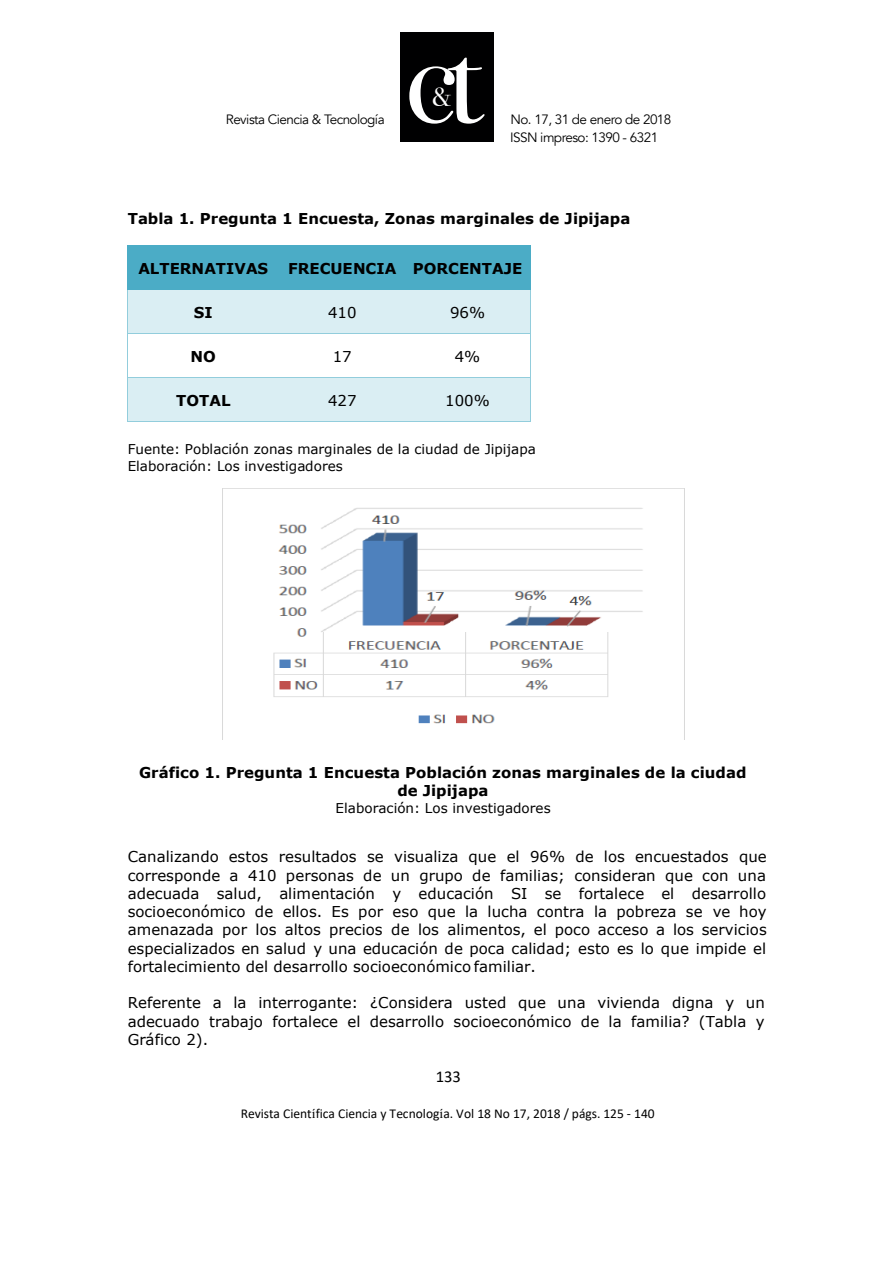
<style>
.page{position:relative;width:894px;height:1264px;background:#fff}
.page>*{position:absolute;margin:0;border:0;box-sizing:border-box;transform-origin:0 0}
.t1{font:26.4px "Bodoni Svty Two OSITCTT";color:#fff}
.t2{font:16.5px "Calibri";color:#000}
.t3{font:15px/18.1px "Verdana";color:#000;text-align:justify}
.t4{font:700 15px/18.1px "Verdana";color:#000;text-align:center}
.t5{font:13.5px/16.4px "Verdana";color:#000}
.t6{font:13.5px/18px "Avenir";letter-spacing:-.04em;color:#000001}
.t7{font:13.5px "Calibri";color:#000}
.s1{font-family:"Times New Roman"}
</style>
<div class="page">
<div style="left:127px;top:246px;width:153px;height:43px;background:#4bacc6"></div>
<div style="left:280px;top:246px;width:124px;height:43px;background:#4bacc6"></div>
<div style="left:404px;top:246px;width:126px;height:43px;background:#4bacc6"></div>
<hr style="left:127px;top:245px;width:153px;height:1px;background:#4bacc6">
<hr style="left:280px;top:245px;width:125px;height:1px;background:#4bacc6">
<hr style="left:405px;top:245px;width:125px;height:1px;background:#4bacc6">
<hr style="left:530px;top:246px;width:1px;height:43px;background:#4bacc6">
<div style="left:127px;top:290px;width:153px;height:43px;background:#daeef3"></div>
<div style="left:280px;top:290px;width:124px;height:43px;background:#daeef3"></div>
<div style="left:404px;top:290px;width:126px;height:43px;background:#daeef3"></div>
<hr style="left:127px;top:289px;width:153px;height:1px;background:#4bacc6">
<hr style="left:280px;top:289px;width:125px;height:1px;background:#4bacc6">
<hr style="left:405px;top:289px;width:125px;height:1px;background:#4bacc6">
<hr style="left:127px;top:290px;width:1px;height:43px;background:#92cddc">
<hr style="left:530px;top:290px;width:1px;height:43px;background:#92cddc">
<hr style="left:127px;top:333px;width:153px;height:1px;background:#92cddc">
<hr style="left:280px;top:333px;width:125px;height:1px;background:#92cddc">
<hr style="left:405px;top:333px;width:125px;height:1px;background:#92cddc">
<hr style="left:127px;top:334px;width:1px;height:43px;background:#92cddc">
<hr style="left:530px;top:334px;width:1px;height:43px;background:#92cddc">
<div style="left:127px;top:378px;width:153px;height:43px;background:#daeef3"></div>
<div style="left:280px;top:378px;width:124px;height:43px;background:#daeef3"></div>
<div style="left:404px;top:378px;width:126px;height:43px;background:#daeef3"></div>
<hr style="left:127px;top:377px;width:153px;height:1px;background:#92cddc">
<hr style="left:280px;top:377px;width:125px;height:1px;background:#92cddc">
<hr style="left:405px;top:377px;width:125px;height:1px;background:#92cddc">
<hr style="left:127px;top:378px;width:1px;height:43px;background:#92cddc">
<hr style="left:127px;top:421px;width:153px;height:1px;background:#92cddc">
<hr style="left:279px;top:421px;width:126px;height:1px;background:#92cddc">
<hr style="left:404px;top:421px;width:126px;height:1px;background:#92cddc">
<hr style="left:530px;top:378px;width:1px;height:43px;background:#92cddc">
<img style="left:273px;top:508px;width:370px;height:216px">
<div style="left:400px;top:33px;width:93px;height:109px;background:#000001"></div>
<svg style="left:409px;top:58px;width:75px;height:66px"></svg>
<h1 class="t1" style="left:432px;top:81px;width:21px">&amp;</h1>
<p class="t6" style="left:226px;top:111px;width:160px">Revista Ciencia &amp; Tecnología</p>
<p class="t6" style="left:510px;top:111px;width:163px">No. 17, 31 de enero de 2018<br>ISSN impreso: 1390 - 6321</p>
<p class="t4" style="left:128px;top:209px;width:504px">Tabla 1. Pregunta 1 Encuesta, Zonas marginales de Jipijapa</p>
<p class="t4" style="left:138px;top:259px;width:131px">ALTERNATIVAS</p>
<p class="t4" style="left:288px;top:259px;width:236px">FRECUENCIA PORCENTAJE</p>
<p class="t4" style="left:194px;top:303px;width:20px">SI</p>
<p class="t3" style="left:328px;top:303px;width:30px">410</p>
<p class="t3" style="left:450px;top:303px;width:37px">96%</p>
<p class="t4" style="left:190px;top:347px;width:27px">NO</p>
<p class="t3" style="left:333px;top:347px;width:21px">17</p>
<p class="t3" style="left:454px;top:347px;width:27px">4%</p>
<p class="t4" style="left:176px;top:391px;width:56px">TOTAL</p>
<p class="t3" style="left:328px;top:391px;width:30px">427</p>
<p class="t3" style="left:445px;top:391px;width:46px">100%</p>
<p class="t5" style="left:128px;top:441px;width:409px">Fuente: Población zonas marginales de la ciudad de Jipijapa<br>Elaboración: Los investigadores</p>
<p class="t4" style="left:139px;top:762px;width:608px">Gráfico 1. Pregunta 1 Encuesta Población zonas marginales de la ciudad de Jipijapa</p>
<p class="t5" style="left:335px;top:799px;width:216px">Elaboración: Los investigadores</p>
<p class="t3" style="left:128px;top:847px;width:640px">Canalizando estos resultados se visualiza que el 96% de los encuestados que corresponde a 410 personas de un grupo de familias; consideran que con una adecuada salud, alimentación y educación SI se fortalece el desarrollo socioeconómico de ellos. Es por eso que la lucha contra la pobreza se ve hoy amenazada por los altos precios de los alimentos, el poco acceso a los servicios especializados en salud y una educación de poca calidad; esto es lo que impide el fortalecimiento del desarrollo socioeconómico familiar.</p>
<p class="t3" style="left:128px;top:993px;width:638px">Referente a la interrogante: ¿Considera usted que una vivienda digna y un adecuado trabajo fortalece el desarrollo socioeconómico de la familia? (Tabla y Gráfico 2).</p>
<p class="t2" style="left:435px;top:1064px;width:27px">133</p>
<p class="t7" style="left:241px;top:1103px;width:415px">Revista Cient<span class="s1">í</span>fica Ciencia y Tecnolog<span class="s1">í</span>a. Vol 18 No 17, 2018 / págs. 125 - 140</p>
</div>
